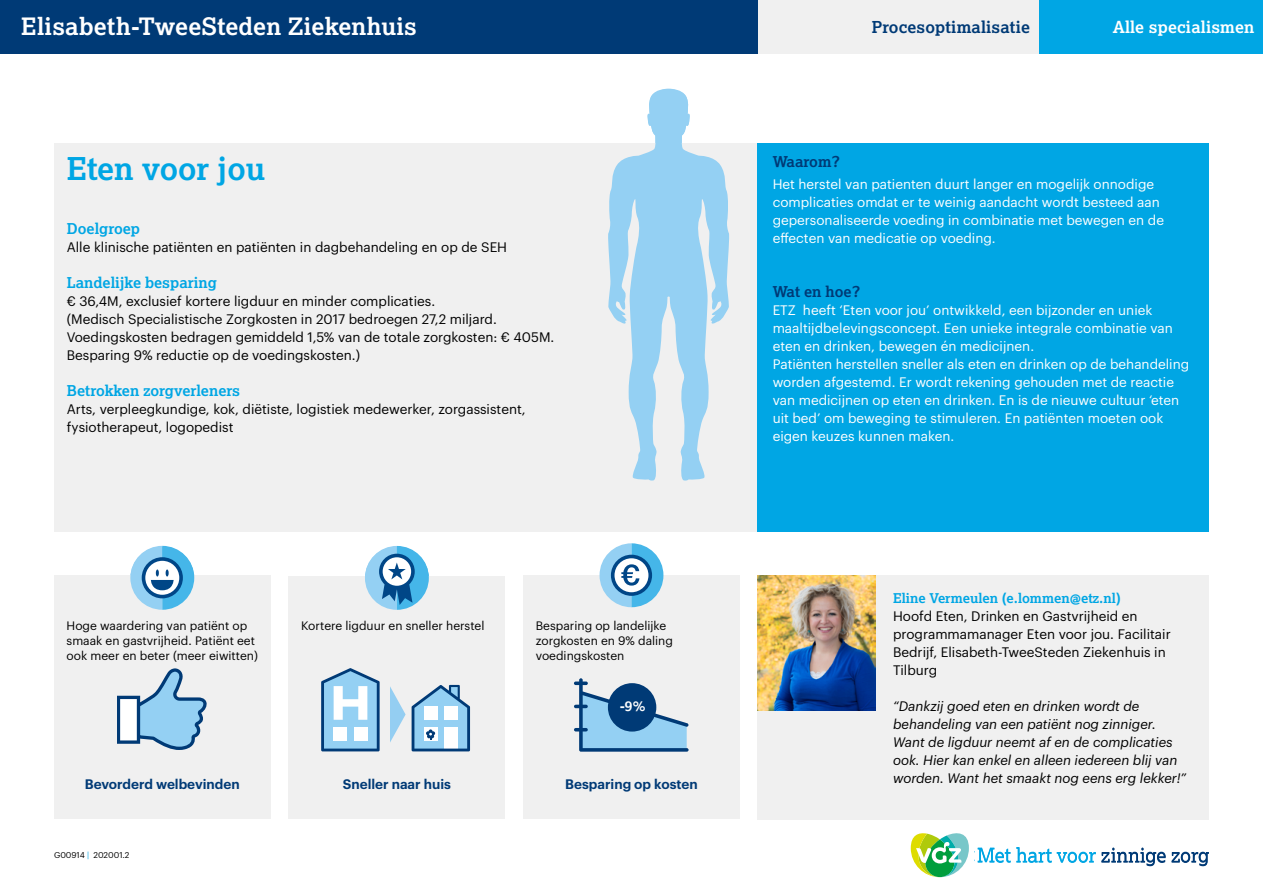
<style>
.page{position:relative;width:1263px;height:893px;background:#fff}
.page>*{position:absolute;margin:0;border:0;box-sizing:border-box;transform-origin:0 0}
._4_Titel{font:700 31.5px "Lexia";color:#00a6e4}
._1_Aanbieder{font:700 24px "Lexia";letter-spacing:.01em;color:#fff}
._2_innovatie{font:700 16.5px "Lexia";letter-spacing:.01em;color:#003a76}
._3_Zorgsoort_of_spec{font:700 16.5px "Lexia";letter-spacing:.01em;color:#fff}
._5_tussenkop_-vgz_bl{font:700 15px "Lexia";color:#00a6e4}
._5_tussenkop_steunkl{font:700 15px "Lexia";color:#003a76}
._7_KKK_percentage{font:700 14.25px "Lexia";color:#fff}
._6_plat_wit{font:13.5px/18px "Graphik";color:#fff}
._6_plat{font:13.5px/18px "Graphik";color:#000}
._9_quote{font:italic 13.5px/18px "Graphik";color:#000}
._6_plat_wit_opsommin{font:13.5px/18px "Graphik";color:#fff}
._8_naam_ambassadeur{font:13.5px/18px "Graphik";color:#000}
._7_KKK_kopje{font:600 13.5px "Graphik";color:#003a76}
._8_naam_ambassadeur-2{font:700 13.5px "Lexia";color:#00a6e4}
._7_KKK_plat{font:12px/15px "Graphik";color:#000}
._6_plat-2{font:8.25px "Graphik";color:#000}
.s1{color:#00a6e4}
</style>
<div class="page">
<svg style="left:910px;top:833px;width:59px;height:45px"></svg>
<svg style="left:978px;top:847px;width:187px;height:19px"></svg>
<svg style="left:1171px;top:852px;width:38px;height:14px"></svg>
<div style="left:1038px;top:0;width:225px;height:53px;background:#00a6e4"></div>
<div style="left:758px;top:0;width:280px;height:53px;background:#f0f0f0"></div>
<div style="left:0;top:0;width:758px;height:53px;background:#003a76"></div>
<div style="left:54px;top:143px;width:1155px;height:387px;background:#f0f0f0"></div>
<div style="left:758px;top:143px;width:451px;height:387px;background:#00a6e4"></div>
<div style="left:758px;top:575px;width:451px;height:243px;background:#f0f0f0"></div>
<div style="left:54px;top:575px;width:217px;height:243px;background:#f0f0f0"></div>
<svg style="left:130px;top:546px;width:64px;height:64px"></svg>
<div style="left:523px;top:575px;width:217px;height:243px;background:#f0f0f0"></div>
<svg style="left:599px;top:543px;width:64px;height:64px"></svg>
<div style="left:289px;top:576px;width:216px;height:242px;background:#f0f0f0"></div>
<svg style="left:365px;top:546px;width:64px;height:64px"></svg>
<img style="left:758px;top:575px;width:117px;height:135px">
<svg style="left:608px;top:89px;width:121px;height:392px;fill:#94d0f3"></svg>
<svg style="left:117px;top:668px;width:90px;height:82px"></svg>
<svg style="left:390px;top:686px;width:16px;height:56px"></svg>
<svg style="left:321px;top:668px;width:59px;height:83px"></svg>
<svg style="left:412px;top:685px;width:58px;height:66px"></svg>
<svg style="left:574px;top:678px;width:114px;height:74px"></svg>
<div style="left:608px;top:683px;width:48px;height:49px;background:#003a76;border-radius:50%"></div>
<p class="_1_Aanbieder" style="left:21px;top:12px;width:397px">Elisabeth-TweeSteden Ziekenhuis</p>
<p class="_2_innovatie" style="left:872px;top:16px;width:160px">Procesoptimalisatie</p>
<p class="_3_Zorgsoort_of_spec" style="left:1113px;top:17px;width:143px">Alle specialismen</p>
<p class="_4_Titel" style="left:67px;top:149px;width:200px">Eten voor jou</p>
<p class="_5_tussenkop_-vgz_bl" style="left:67px;top:219px;width:75px">Doelgroep</p>
<p class="_6_plat" style="left:67px;top:237px;width:442px">Alle klinische patiënten en patiënten in dagbehandeling en op de SEH</p>
<p class="_5_tussenkop_-vgz_bl" style="left:67px;top:273px;width:152px">Landelijke besparing</p>
<p class="_6_plat" style="left:67px;top:291px;width:370px">€ 36,4M, exclusief kortere ligduur en minder complicaties.</p>
<p class="_6_plat" style="left:67px;top:309px;width:489px">(Medisch Specialistische Zorgkosten in 2017 bedroegen 27,2 miljard.<br>Voedingskosten bedragen gemiddeld 1,5% van de totale zorgkosten: € 405M.<br>Besparing 9% reductie op de voedingskosten.)</p>
<p class="_5_tussenkop_-vgz_bl" style="left:67px;top:381px;width:175px">Betrokken zorgverleners</p>
<p class="_6_plat" style="left:67px;top:399px;width:460px">Arts, verpleegkundige, kok, diëtiste, logistiek medewerker, zorgassistent, fysiotherapeut, logopedist</p>
<p class="_7_KKK_plat" style="left:67px;top:617px;width:193px">Hoge waardering van patiënt op smaak en gastvrijheid. Patiënt eet ook meer en beter (meer eiwitten)</p>
<p class="_7_KKK_plat" style="left:536px;top:617px;width:139px">Besparing op landelijke zorgkosten en 9% daling voedingskosten</p>
<p class="_7_KKK_plat" style="left:301px;top:617px;width:185px">Kortere ligduur en sneller herstel</p>
<p class="_7_KKK_percentage" style="left:620px;top:697px;width:27px">-9%</p>
<p class="_7_KKK_kopje" style="left:85px;top:773px;width:156px">Bevorderd welbevinden</p>
<p class="_7_KKK_kopje" style="left:343px;top:773px;width:110px">Sneller naar huis</p>
<p class="_7_KKK_kopje" style="left:565px;top:773px;width:134px">Besparing op kosten</p>
<p class="_6_plat-2" style="left:54px;top:849px;width:77px">G00914 <span class="s1">|</span> 202001.2</p>
<p class="_5_tussenkop_steunkl" style="left:773px;top:153px;width:69px">Waarom?</p>
<p class="_6_plat_wit_opsommin" style="left:773px;top:174px;width:393px">Het herstel van patienten duurt langer en mogelijk onnodige complicaties omdat er te weinig aandacht wordt besteed aan gepersonaliseerde voeding in combinatie met bewegen en de effecten van medicatie op voeding.</p>
<p class="_5_tussenkop_steunkl" style="left:773px;top:282px;width:89px">Wat en hoe?</p>
<p class="_6_plat_wit" style="left:773px;top:300px;width:402px">ETZ heeft ‘Eten voor jou’ ontwikkeld, een bijzonder en uniek maaltijdbelevingsconcept. Een unieke integrale combinatie van eten en drinken, bewegen én medicijnen.</p>
<p class="_6_plat_wit" style="left:773px;top:354px;width:418px">Patiënten herstellen sneller als eten en drinken op de behandeling worden afgestemd. Er wordt rekening gehouden met de reactie van medicijnen op eten en drinken. En is de nieuwe cultuur ‘eten uit bed’ om beweging te stimuleren. En patiënten moeten ook eigen keuzes kunnen maken.</p>
<p class="_8_naam_ambassadeur-2" style="left:893px;top:590px;width:229px">Eline Vermeulen (e.lommen@etz.nl)</p>
<p class="_8_naam_ambassadeur" style="left:893px;top:606px;width:279px">Hoofd Eten, Drinken en Gastvrijheid en programmamanager Eten voor jou. Facilitair Bedrijf, Elisabeth-TweeSteden Ziekenhuis in Tilburg</p>
<p class="_9_quote" style="left:893px;top:696px;width:295px">“Dankzij goed eten en drinken wordt de behandeling van een patiënt nog zinniger.<br>Want de ligduur neemt af en de complicaties ook. Hier kan enkel en alleen iedereen blij van worden. Want het smaakt nog eens erg lekker!”</p>
</div>
